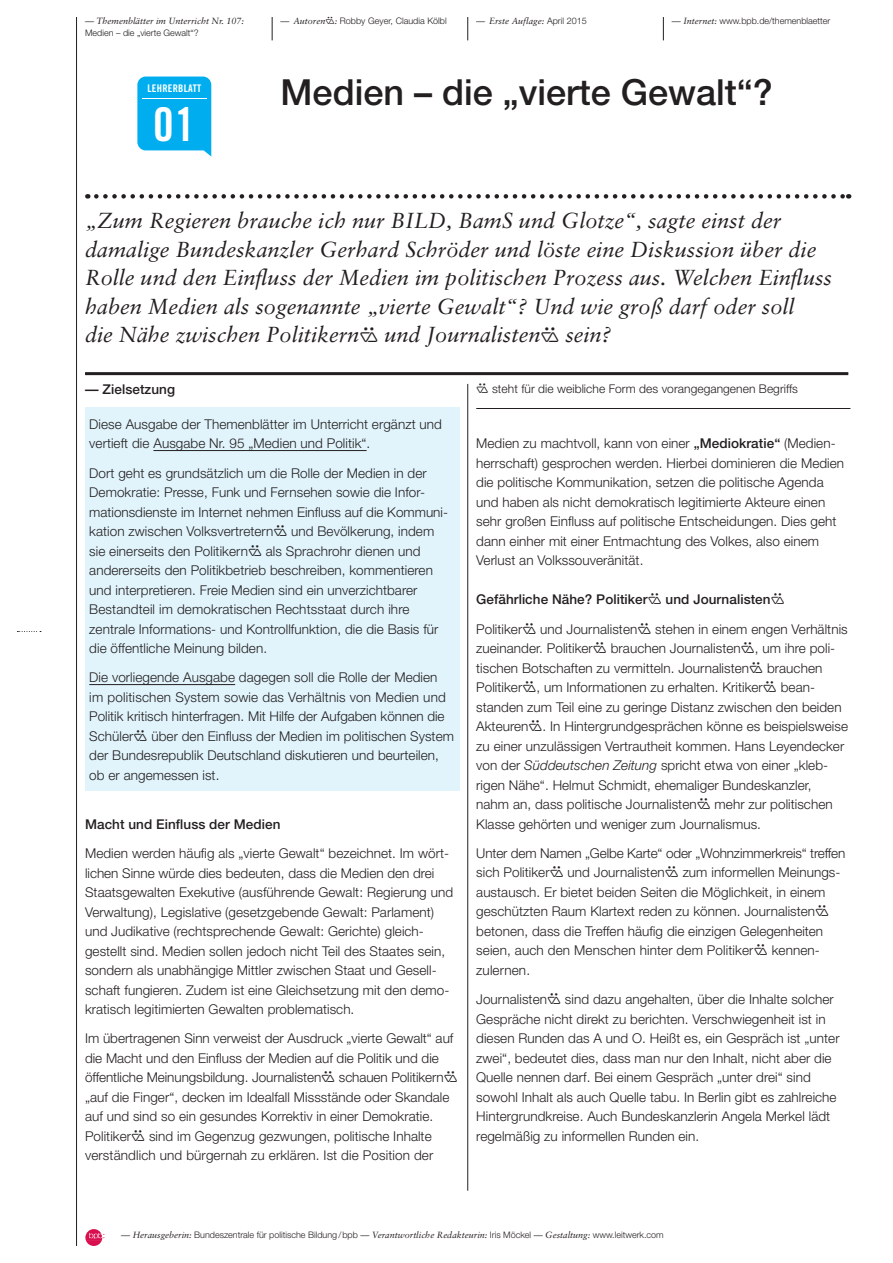
<style>
.page{position:relative;width:893px;height:1263px;background:#fff}
.page>*{position:absolute;margin:0;border:0;box-sizing:border-box;transform-origin:0 0}
.t1{font:46.5px "Trade Gothic Bold Cond Twenty";color:#fff}
.t2{font:500 36px "Helvetica Neue";color:#231f20}
.t3{font:italic 21.75px/28.5px "Sabon";color:#231f20}
.t4{font:300 13.5px/19.5px "Helvetica Neue";letter-spacing:.005em;color:#231f20}
.t5{font:500 13.5px "Helvetica Neue";letter-spacing:.005em;color:#231f20}
.t6{font:300 12px "Helvetica Neue";letter-spacing:.005em;color:#231f20}
.t7{font:10.5px "Trade Gothic Bold Cond Twenty";letter-spacing:.025em;color:#fff}
.t8{font:300 9px "Helvetica Neue";color:#231f20}
.t9{font:italic 9px "Sabon";color:#231f20}
.s1{font-family:"Sabon";font-weight:400;font-style:italic}
.s2{font-family:"Iconmw 930";font-weight:400}
.s3{font-family:"Helvetica Neue";font-weight:300;font-style:normal}
.s4{font-family:"Iconmw 930";font-style:normal;font-size:18.3px}
.s5{font-weight:500}
.s6{font-style:italic}
</style>
<div class="page">
<svg style="left:17px;top:631px;width:24px;height:1px"></svg>
<hr style="left:76px;top:17px;width:1px;height:1229px;background:#231f20">
<svg style="left:85px;top:1229px;width:19px;height:17px"></svg>
<svg style="left:272px;top:17px;width:1px;height:23px"></svg>
<svg style="left:467px;top:17px;width:1px;height:23px"></svg>
<svg style="left:663px;top:17px;width:1px;height:23px"></svg>
<svg style="left:137px;top:77px;width:74px;height:80px;background:#17b5f0"></svg>
<hr style="left:142px;top:98px;width:65px;height:1px;background:#fff">
<svg style="left:96px;top:194px;width:753px;height:5px"></svg>
<hr style="left:85px;top:372px;width:763px;height:3px;background:#231f20">
<hr style="left:467px;top:384px;width:1px;height:807px;background:#231f20">
<hr style="left:476px;top:408px;width:374px;height:1px;background:#231f20">
<div style="left:85px;top:407px;width:374px;height:384px;background:#e1f4fc"></div>
<hr style="left:153px;top:450px;width:214px;height:1px;background:#231f20">
<hr style="left:89px;top:684px;width:146px;height:1px;background:#231f20">
<p class="t8" style="left:281px;top:15px;width:168px"><span class="s1">— Autoren</span><span class="s2">2</span><span class="s1">:</span> Robby Geyer, Claudia Kölbl</p>
<p class="t9" style="left:85px;top:16px;width:161px">— Themenblätter im Unterricht Nr. 107:</p>
<p class="t9" style="left:476px;top:16px;width:112px">— Erste Auflage: <span class="s3">April 2015</span></p>
<p class="t8" style="left:85px;top:27px;width:115px">Medien – die „vierte Gewalt“?</p>
<p class="t8" style="left:672px;top:15px;width:160px"><span class="s1">— Internet:</span> www.bpb.de/themenblaetter</p>
<p class="t7" style="left:148px;top:81px;width:55px">LEHRERBLATT</p>
<h1 class="t1" style="left:153px;top:96px;width:44px">01</h1>
<h2 class="t2" style="left:281px;top:70px;width:494px">Medien – die „vierte Gewalt“?</h2>
<p class="t3" style="left:85px;top:206px;width:748px">„Zum Regieren brauche ich nur BILD, BamS und Glotze“, sagte einst der damalige Bundeskanzler Gerhard Schröder und löste eine Diskussion über die Rolle und den Einfluss der Medien im politischen Prozess aus. Welchen Einfluss haben Medien als sogenannte „vierte Gewalt“? Und wie groß darf oder soll<br>die Nähe zwischen Politikern<span class="s4">#</span> und Journalisten<span class="s4">#</span> sein?</p>
<p class="t5" style="left:85px;top:382px;width:91px">— Zielsetzung</p>
<p class="t6" style="left:476px;top:382px;width:323px"><span class="s2">2</span> steht für die weibliche Form des vorangegangenen Begriffs</p>
<p class="t4" style="left:89px;top:414px;width:354px">Diese Ausgabe der Themenblätter im Unterricht ergänzt und vertieft die Ausgabe Nr. 95 „Medien und Politik“.</p>
<p class="t4" style="left:89px;top:463px;width:360px">Dort geht es grundsätzlich um die Rolle der Medien in der Demokratie: Presse, Funk und Fernsehen sowie die Infor&shy;mationsdienste im Internet nehmen Einfluss auf die Kommuni&shy;kation zwischen Volksvertretern<span class="s2">#</span> und Bevölkerung, indem sie einerseits den Politikern<span class="s2">#</span> als Sprachrohr dienen und andererseits den Politikbetrieb beschreiben, kommentieren und interpretieren. Freie Medien sind ein unverzichtbarer Bestandteil im demokratischen Rechtsstaat durch ihre zentrale Informations- und Kontrollfunktion, die die Basis für die öffentliche Meinung bilden.</p>
<p class="t4" style="left:89px;top:667px;width:366px">Die vorliegende Ausgabe dagegen soll die Rolle der Medien im politischen System sowie das Verhältnis von Medien und Politik kritisch hinterfragen. Mit Hilfe der Aufgaben können die Schüler<span class="s2">#</span> über den Einfluss der Medien im politischen System der Bundesrepublik Deutschland diskutieren und beurteilen, ob er angemessen ist.</p>
<p class="t4" style="left:476px;top:433px;width:369px">Medien zu machtvoll, kann von einer <span class="s5">„Mediokratie“</span> (Medien&shy;herrschaft) gesprochen werden. Hierbei dominieren die Medien die politische Kommunikation, setzen die politische Agenda und haben als nicht demokratisch legitimierte Akteure einen sehr großen Einfluss auf politische Entscheidungen. Dies geht dann einher mit einer Entmachtung des Volkes, also einem Verlust an Volkssouveränität.</p>
<p class="t4" style="left:476px;top:585px;width:373px;line-height:29.2px"><span class="s5">Gefährliche Nähe? Politiker</span><span class="s2">#</span> <span class="s5">und Journalisten</span><span class="s2">#<br></span>Politiker<span class="s2">#</span> und Journalisten<span class="s2">#</span> stehen in einem engen Verhältnis</p>
<p class="t4" style="left:476px;top:638px;width:373px">zueinander. Politiker<span class="s2">#</span> brauchen Journalisten<span class="s2">#</span>, um ihre poli&shy;tischen Botschaften zu vermitteln. Journalisten<span class="s2">#</span> brauchen Politiker<span class="s2">#</span>, um Informationen zu erhalten. Kritiker<span class="s2">#</span> bean&shy;standen zum Teil eine zu geringe Distanz zwischen den beiden Akteuren<span class="s2">#</span>. In Hintergrundgesprächen könne es beispielsweise zu einer unzulässigen Vertrautheit kommen. Hans Leyendecker von der <span class="s6">Süddeutschen Zeitung</span> spricht etwa von einer „kleb&shy;rigen Nähe“. Helmut Schmidt, ehemaliger Bundeskanzler, nahm an, dass politische Journalisten<span class="s2">#</span> mehr zur politischen Klasse gehörten und weniger zum Journalismus.</p>
<p class="t4" style="left:476px;top:843px;width:371px">Unter dem Namen „Gelbe Karte“ oder „Wohnzimmerkreis“ treffen sich Politiker<span class="s2">#</span> und Journalisten<span class="s2">#</span> zum informellen Meinungs&shy;austausch. Er bietet beiden Seiten die Möglichkeit, in einem geschützten Raum Klartext reden zu können. Journalisten<span class="s2"># </span>betonen, dass die Treffen häufig die einzigen Gelegenheiten seien, auch den Menschen hinter dem Politiker<span class="s2">#</span> kennen&shy;zulernen.</p>
<p class="t4" style="left:476px;top:989px;width:365px">Journalisten<span class="s2">#</span> sind dazu angehalten, über die Inhalte solcher Gespräche nicht direkt zu berichten. Verschwiegenheit ist in diesen Runden das A und O. Heißt es, ein Gespräch ist „unter zwei“, bedeutet dies, dass man nur den Inhalt, nicht aber die Quelle nennen darf. Bei einem Gespräch „unter drei“ sind sowohl Inhalt als auch Quelle tabu. In Berlin gibt es zahlreiche Hintergrundkreise. Auch Bundeskanzlerin Angela Merkel lädt regelmäßig zu informellen Runden ein.</p>
<p class="t5" style="left:85px;top:816px;width:197px">Macht und Einfluss der Medien</p>
<p class="t4" style="left:85px;top:843px;width:370px">Medien werden häufig als „vierte Gewalt“ bezeichnet. Im wört&shy;lichen Sinne würde dies bedeuten, dass die Medien den drei Staatsgewalten Exekutive (ausführende Gewalt: Regierung und Verwaltung), Legislative (gesetzgebende Gewalt: Parlament) und Judikative (rechtsprechende Gewalt: Gerichte) gleich&shy;gestellt sind. Medien sollen jedoch nicht Teil des Staates sein, sondern als unabhängige Mittler zwischen Staat und Gesell&shy;schaft fungieren. Zudem ist eine Gleichsetzung mit den demo&shy;kratisch legitimierten Gewalten problematisch.</p>
<p class="t4" style="left:85px;top:1028px;width:374px">Im übertragenen Sinn verweist der Ausdruck „vierte Gewalt“ auf die Macht und den Einfluss der Medien auf die Politik und die öffentliche Meinungsbildung. Journalisten<span class="s2">#</span> schauen Politikern<span class="s2"># </span>„auf die Finger“, decken im Idealfall Missstände oder Skandale auf und sind so ein gesundes Korrektiv in einer Demokratie.<br>Politiker<span class="s2">#</span> sind im Gegenzug gezwungen, politische Inhalte verständlich und bürgernah zu erklären. Ist die Position der</p>
<p class="t8" style="left:121px;top:1229px;width:544px"><span class="s1">— Herausgeberin:</span> Bundeszentrale für politische Bildung/bpb <span class="s1">— Verantwortliche Redakteurin:</span> Iris Möckel <span class="s1">— Gestaltung:</span> www.leitwerk.com</p>
</div>
